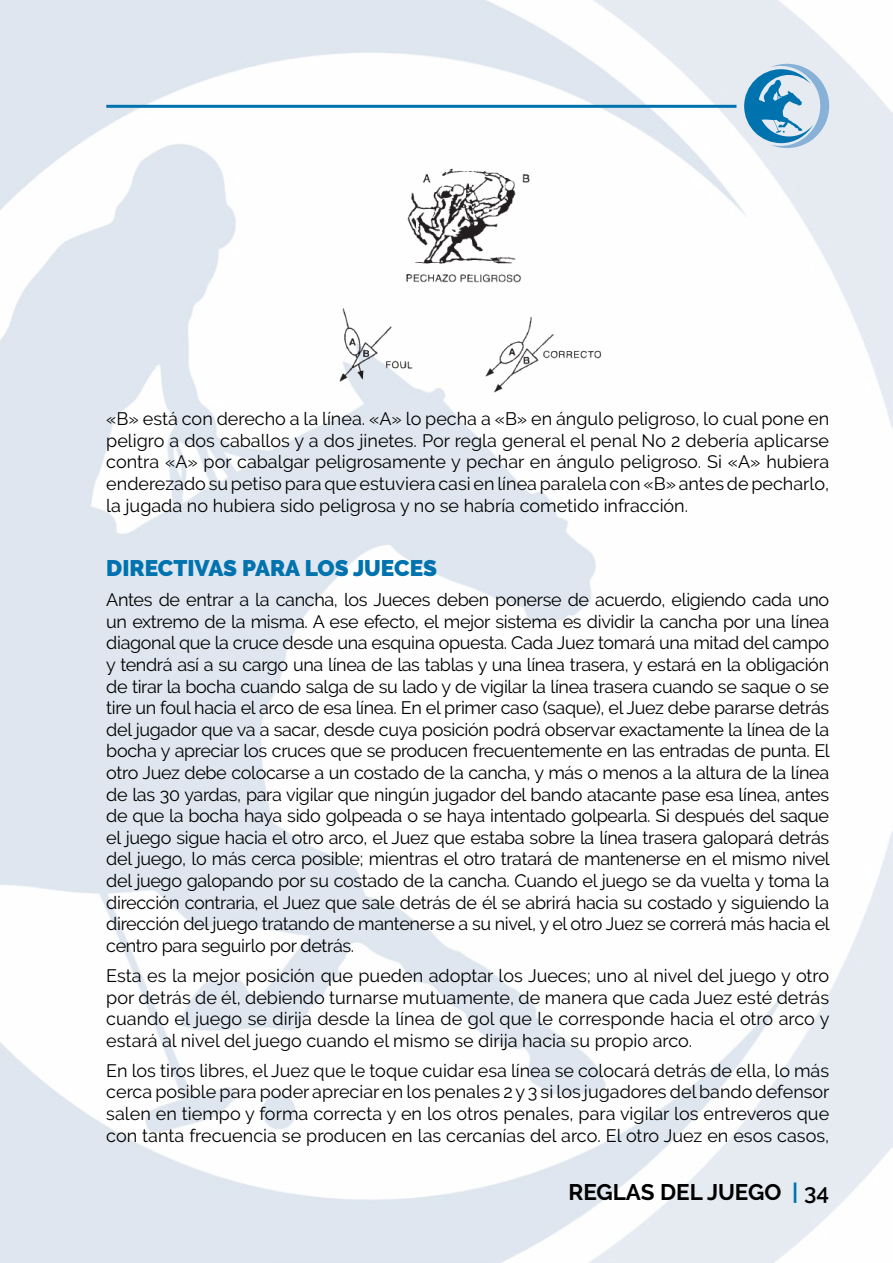
<style>
.page{position:relative;width:893px;height:1263px;background:#fff}
.page>*{position:absolute;margin:0;border:0;box-sizing:border-box;transform-origin:0 0}
.t1{font:900 22.5px "Raleway";color:#0073af}
.t2{font:700 22.5px "Raleway";color:#000}
.t3{font:18px/21.6px "Raleway";color:#000;text-align:justify}
.s1{color:#0073af}
.s2{font-weight:600}
</style>
<div class="page">
<img style="left:0;top:0;width:893px;height:1263px">
<svg style="left:744px;top:64px;width:85px;height:84px;background:#8fbdd8"></svg>
<hr style="left:106px;top:105px;width:630px;height:3px;background:#0073af">
<img style="left:325px;top:161px;width:286px;height:242px">
<p class="t3" style="left:106px;top:408px;width:724px">«B» está con derecho a la línea. «A» lo pecha a «B» en ángulo peligroso, lo cual pone en peligro a dos caballos y a dos jinetes. Por regla general el penal No 2 debería aplicarse contra «A» por cabalgar peligrosamente y pechar en ángulo peligroso. Si «A» hubiera enderezado su petiso para que estuviera casi en línea paralela con «B» antes de pecharlo, la jugada no hubiera sido peligrosa y no se habría cometido infracción.</p>
<p class="t1" style="left:106px;top:555px;width:332px">DIRECTIVAS PARA LOS JUECES</p>
<p class="t3" style="left:106px;top:589px;width:725px">Antes de entrar a la cancha, los Jueces deben ponerse de acuerdo, eligiendo cada uno un extremo de la misma. A ese efecto, el mejor sistema es dividir la cancha por una línea diagonal que la cruce desde una esquina opuesta. Cada Juez tomará una mitad del campo y tendrá así a su cargo una línea de las tablas y una línea trasera, y estará en la obligación de tirar la bocha cuando salga de su lado y de vigilar la línea trasera cuando se saque o se tire un foul hacia el arco de esa línea. En el primer caso (saque), el Juez debe pararse detrás del jugador que va a sacar, desde cuya posición podrá observar exactamente la línea de la bocha y apreciar los cruces que se producen frecuentemente en las entradas de punta. El otro Juez debe colocarse a un costado de la cancha, y más o menos a la altura de la línea de las 30 yardas, para vigilar que ningún jugador del bando atacante pase esa línea, antes de que la bocha haya sido golpeada o se haya intentado golpearla. Si después del saque el juego sigue hacia el otro arco, el Juez que estaba sobre la línea trasera galopará detrás del juego, lo más cerca posible; mientras el otro tratará de mantenerse en el mismo nivel del juego galopando por su costado de la cancha. Cuando el juego se da vuelta y toma la dirección contraria, el Juez que sale detrás de él se abrirá hacia su costado y siguiendo la dirección del juego tratando de mantenerse a su nivel, y el otro Juez se correrá más hacia el centro para seguirlo por detrás.</p>
<p class="t3" style="left:106px;top:965px;width:725px">Esta es la mejor posición que pueden adoptar los Jueces; uno al nivel del juego y otro por detrás de él, debiendo turnarse mutuamente, de manera que cada Juez esté detrás cuando el juego se dirija desde la línea de gol que le corresponde hacia el otro arco y estará al nivel del juego cuando el mismo se dirija hacia su propio arco.</p>
<p class="t3" style="left:106px;top:1060px;width:725px">En los tiros libres, el Juez que le toque cuidar esa línea se colocará detrás de ella, lo más cerca posible para poder apreciar en los penales 2 y 3 si los jugadores del bando defensor salen en tiempo y forma correcta y en los otros penales, para vigilar los entreveros que con tanta frecuencia se producen en las cercanías del arco. El otro Juez en esos casos,</p>
<p class="t2" style="left:568px;top:1179px;width:262px">REGLAS DEL JUEGO <span class="s1">|</span> <span class="s2">34</span></p>
</div>
